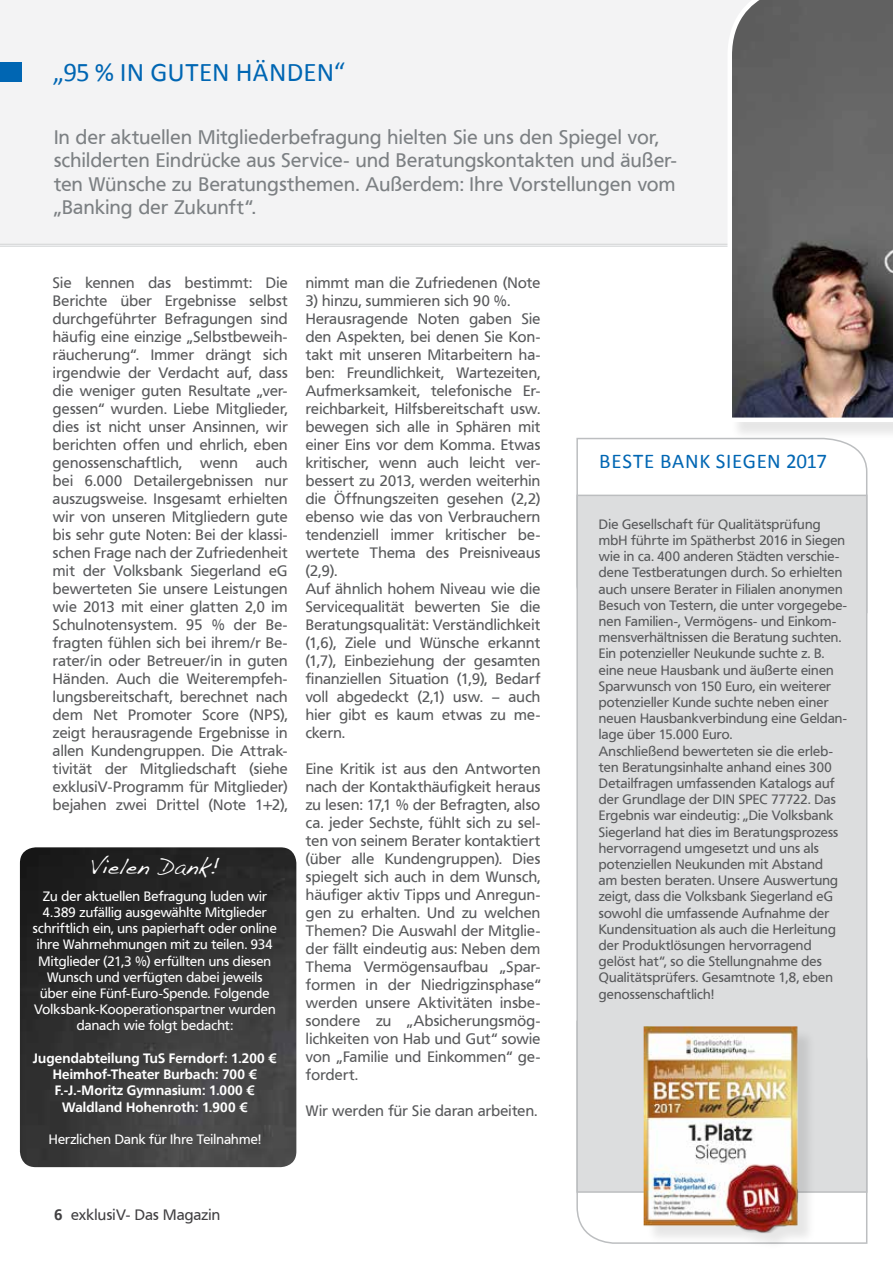
<style>
.page{position:relative;width:893px;height:1263px;background:#fff}
.page>*{position:absolute;margin:0;border:0;box-sizing:border-box;transform-origin:0 0}
.t1{font:27px "Calibri";letter-spacing:.02em;color:#0066b3}
.t2{font:21px "Calibri";letter-spacing:.03em;color:#0066b3}
.t3{font:19.5px/23.4px "Frutiger VR";letter-spacing:.02em;color:#7c8083}
.t4{font:19.5px "Dakota";color:#fff}
.t5{font:15px/18px "Frutiger VR";letter-spacing:.02em;color:#58595b;text-align:justify}
.t6{font:15px "Frutiger VR";letter-spacing:.02em;color:#414042}
.t7{font:13.5px/16.2px "Frutiger VR";letter-spacing:.01em;color:#58595b}
.t8{font:13.5px/16.2px "Frutiger VR";letter-spacing:.01em;color:#fff;text-align:center}
.t9{font:700 13.5px/16.2px "Frutiger VR";letter-spacing:.015em;color:#fff;text-align:center}
.s1{font-weight:700}
</style>
<div class="page">
<div style="left:0;top:0;width:725px;height:245px;background:#f3f3f4"></div>
<img style="left:20px;top:848px;width:276px;height:319px">
<div style="left:15px;top:843px;width:286px;height:329px;border:4px solid #fff;border-radius:18px"></div>
<div style="left:730px;top:0;width:163px;height:440px;background:#efefef"></div>
<svg style="left:725px;top:0;width:168px;height:424px;background:#6e6968"></svg>
<svg style="left:576px;top:1020px;width:292px;height:224px"></svg>
<svg style="left:576px;top:437px;width:292px;height:177px"></svg>
<div style="left:576px;top:495px;width:291px;height:698px;background:#dcddde;border:2px solid #bcbec0"></div>
<div style="left:646px;top:1028px;width:170px;height:223px;background:#000;opacity:.1"></div>
<img style="left:644px;top:1026px;width:157px;height:207px">
<div style="left:0;top:62px;width:21px;height:20px;background:#0066b3"></div>
<h1 class="t1" style="left:53px;top:55px;width:294px">„95 % IN GUTEN HÄNDEN“</h1>
<h3 class="t3" style="left:54px;top:126px;width:624px">In der aktuellen Mitgliederbefragung hielten Sie uns den Spiegel vor, schilderten Eindrücke aus Service- und Beratungskontakten und äußer&shy;ten Wünsche zu Beratungsthemen. Außerdem: Ihre Vorstellungen vom „Banking der Zukunft“.</h3>
<p class="t5" style="left:53px;top:274px;width:236px">Sie kennen das bestimmt: Die Berichte über Ergebnisse selbst durchgeführter Befragungen sind häufig eine einzige „Selbstbeweih&shy;räucherung“. Immer drängt sich irgendwie der Verdacht auf, dass die weniger guten Resultate „ver&shy;gessen“ wurden. Liebe Mitglieder, dies ist nicht unser Ansinnen, wir berichten offen und ehrlich, eben genossenschaftlich, wenn auch bei 6.000 Detailergebnissen nur auszugsweise. Insgesamt erhielten wir von unseren Mitgliedern gute bis sehr gute Noten: Bei der klassi&shy;schen Frage nach der Zufriedenheit mit der Volksbank Siegerland eG bewerteten Sie unsere Leistungen wie 2013 mit einer glatten 2,0 im Schulnotensystem. 95 % der Be&shy;fragten fühlen sich bei ihrem/r Be&shy;rater/in oder Betreuer/in in guten Händen. Auch die Weiterempfeh&shy;lungsbereitschaft, berechnet nach dem Net Promoter Score (NPS), zeigt herausragende Ergebnisse in allen Kundengruppen. Die Attrak&shy;tivität der Mitgliedschaft (siehe exklusiV-Programm für Mitglieder) bejahen zwei Drittel (Note 1+2),</p>
<p class="t5" style="left:306px;top:274px;width:236px">nimmt man die Zufriedenen (Note</p>
<p class="t5" style="left:306px;top:292px;width:236px;text-align:left">3) hinzu, summieren sich 90 %.<br>Herausragende Noten gaben Sie den Aspekten, bei denen Sie Kon&shy;takt mit unseren Mitarbeitern ha&shy;ben: Freundlichkeit, Wartezeiten,<br>Aufmerksamkeit, telefonische Er&shy;reichbarkeit, Hilfsbereitschaft usw. bewegen sich alle in Sphären mit einer Eins vor dem Komma. Etwas kritischer, wenn auch leicht ver&shy;bessert zu 2013, werden weiterhin die Öffnungszeiten gesehen (2,2) ebenso wie das von Verbrauchern tendenziell immer kritischer be&shy;wertete Thema des Preisniveaus (2,9).<br>Auf ähnlich hohem Niveau wie die<br>Servicequalität bewerten Sie die<br>Beratungsqualität: Verständlichkeit (1,6), Ziele und Wünsche erkannt (1,7), Einbeziehung der gesamten finanziellen Situation (1,9), Bedarf voll abgedeckt (2,1) usw. – auch hier gibt es kaum etwas zu me&shy;ckern.</p>
<p class="t5" style="left:306px;top:760px;width:236px">Eine Kritik ist aus den Antworten nach der Kontakthäufigkeit heraus zu lesen: 17,1 % der Befragten, also ca. jeder Sechste, fühlt sich zu sel&shy;ten von seinem Berater kontaktiert (über alle Kundengruppen). Dies spiegelt sich auch in dem Wunsch, häufiger aktiv Tipps und Anregun&shy;gen zu erhalten. Und zu welchen Themen? Die Auswahl der Mitglie&shy;der fällt eindeutig aus: Neben dem Thema Vermögensaufbau „Spar&shy;formen in der Niedrigzinsphase“ werden unsere Aktivitäten insbe&shy;sondere zu „Absicherungsmög&shy;lichkeiten von Hab und Gut“ sowie von „Familie und Einkommen“ ge&shy;fordert.</p>
<p class="t5" style="left:306px;top:1102px;width:233px">Wir werden für Sie daran arbeiten.</p>
<h3 class="t4" style="left:90px;top:855px;width:131px">Vielen Dank!</h3>
<p class="t8" style="left:33px;top:888px;width:245px">Zu der aktuellen Befragung luden wir 4.389 zufällig ausgewählte Mitglieder schriftlich ein, uns papierhaft oder online ihre Wahrnehmungen mit zu teilen. 934<br>Mitglieder (21,3 %) erfüllten uns diesen Wunsch und verfügten dabei jeweils über eine Fünf-Euro-Spende. Folgende Volksbank-Kooperationspartner wurden danach wie folgt bedacht:</p>
<p class="t9" style="left:33px;top:1050px;width:245px">Jugendabteilung TuS Ferndorf: 1.200 € Heimhof-Theater Burbach: 700 € F.-J.-Moritz Gymnasium: 1.000 € Waldland Hohenroth: 1.900 €</p>
<p class="t8" style="left:49px;top:1131px;width:214px">Herzlichen Dank für Ihre Teilnahme!</p>
<p class="t6" style="left:54px;top:1206px;width:168px"><span class="s1">6</span> exklusiV- Das Magazin</p>
<h2 class="t2" style="left:599px;top:448px;width:138px">BESTE BANK SIEGE</h2>
<h2 class="t2" style="left:767px;top:448px;width:61px">N 2017</h2>
<p class="t7" style="left:599px;top:516px;width:250px">Die Gesellschaft für Qualitätsprüfung mbH führte im Spätherbst 2016 in Siegen wie in ca. 400 anderen Städten verschie&shy;dene Testberatungen durch. So erhielten auch unsere Berater in Filialen anonymen Besuch von Testern, die unter vorgegebe&shy;nen Familien-, Vermögens- und Einkom&shy;mensverhältnissen die Beratung suchten.<br>Ein potenzieller Neukunde suchte z. B. eine neue Hausbank und äußerte einen Sparwunsch von 150 Euro, ein weiterer potenzieller Kunde suchte neben einer neuen Hausbankverbindung eine Geldan&shy;lage über 15.000 Euro.<br>Anschließend bewerteten sie die erleb&shy;ten Beratungsinhalte anhand eines 300<br>Detailfragen umfassenden Katalogs auf der Grundlage der DIN SPEC 77722. Das Ergebnis war eindeutig: „Die Volksbank Siegerland hat dies im Beratungsprozess hervorragend umgesetzt und uns als potenziellen Neukunden mit Abstand<br>am besten beraten. Unsere Auswertung zeigt, dass die Volksbank Siegerland eG sowohl die umfassende Aufnahme der Kundensituation als auch die Herleitung der Produktlösungen hervorragend gelöst hat“, so die Stellungnahme des Qualitätsprüfers. Gesamtnote 1,8, eben genossenschaftlich!</p>
</div>
